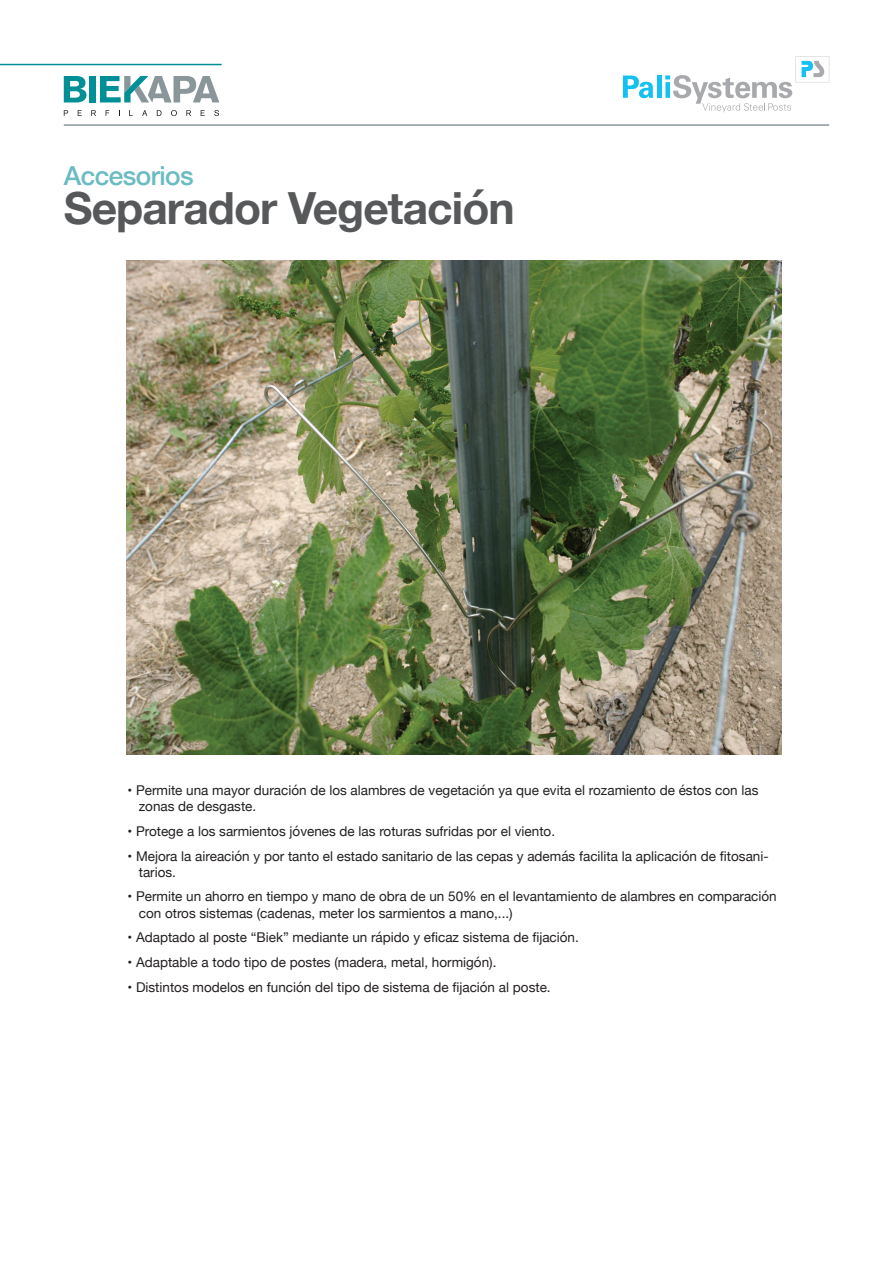
<style>
.page{position:relative;width:893px;height:1263px;background:#fff}
.page>*{position:absolute;margin:0;border:0;box-sizing:border-box;transform-origin:0 0}
.t1{font:700 44.25px "Helvetica Neue";letter-spacing:-.02em;color:#57585a}
.t2{font:500 26.1px "Helvetica Neue";letter-spacing:-.02em;color:#6bbbc3}
.t3{font:13.5px/16.2px "Helvetica Neue";color:#231f20}
</style>
<div class="page">
<hr style="left:64px;top:124px;width:765px;height:2px;background:#8a969a">
<hr style="left:0;top:64px;width:222px;height:1px;background:#008f97">
<svg style="left:64px;top:76px;width:22px;height:26px"></svg>
<div style="left:89px;top:76px;width:6px;height:26px;background:#008f97"></div>
<svg style="left:100px;top:76px;width:119px;height:26px"></svg>
<svg style="left:64px;top:110px;width:4px;height:6px"></svg>
<svg style="left:78px;top:110px;width:4px;height:6px"></svg>
<svg style="left:91px;top:110px;width:5px;height:6px"></svg>
<svg style="left:106px;top:110px;width:3px;height:6px"></svg>
<svg style="left:142px;top:110px;width:5px;height:6px"></svg>
<svg style="left:157px;top:110px;width:5px;height:6px"></svg>
<svg style="left:171px;top:110px;width:6px;height:6px"></svg>
<svg style="left:186px;top:110px;width:5px;height:6px"></svg>
<svg style="left:201px;top:110px;width:4px;height:6px"></svg>
<svg style="left:214px;top:110px;width:5px;height:6px"></svg>
<svg style="left:623px;top:76px;width:30px;height:22px"></svg>
<hr style="left:657px;top:75px;width:4px;height:23px;background:#15c0f2">
<svg style="left:665px;top:56px;width:164px;height:56px"></svg>
<img style="left:126px;top:260px;width:655px;height:494px">
<h2 class="t2" style="left:64px;top:155px;width:132px">Accesorios</h2>
<h1 class="t1" style="left:64px;top:173px;width:453px">Separador Vegetación</h1>
<p class="t3" style="left:139px;top:783px;width:621px;text-indent:-11px">• Permite una mayor duración de los alambres de vegetación ya que evita el rozamiento de éstos con las zonas de desgaste.</p>
<p class="t3" style="left:128px;top:824px;width:429px">• Protege a los sarmientos jóvenes de las roturas sufridas por el viento.</p>
<p class="t3" style="left:139px;top:848px;width:631px;text-indent:-11px">• Mejora la aireación y por tanto el estado sanitario de las cepas y además facilita la aplicación de fitosani&shy;tarios.</p>
<p class="t3" style="left:139px;top:889px;width:639px;text-indent:-11px">• Permite un ahorro en tiempo y mano de obra de un 50% en el levantamiento de alambres en comparación con otros sistemas (cadenas, meter los sarmientos a mano,...)</p>
<p class="t3" style="left:128px;top:930px;width:453px">• Adaptado al poste “Biek” mediante un rápido y eficaz sistema de fijación.</p>
<p class="t3" style="left:128px;top:955px;width:370px">• Adaptable a todo tipo de postes (madera, metal, hormigón).</p>
<p class="t3" style="left:128px;top:980px;width:425px">• Distintos modelos en función del tipo de sistema de fijación al poste.</p>
</div>
